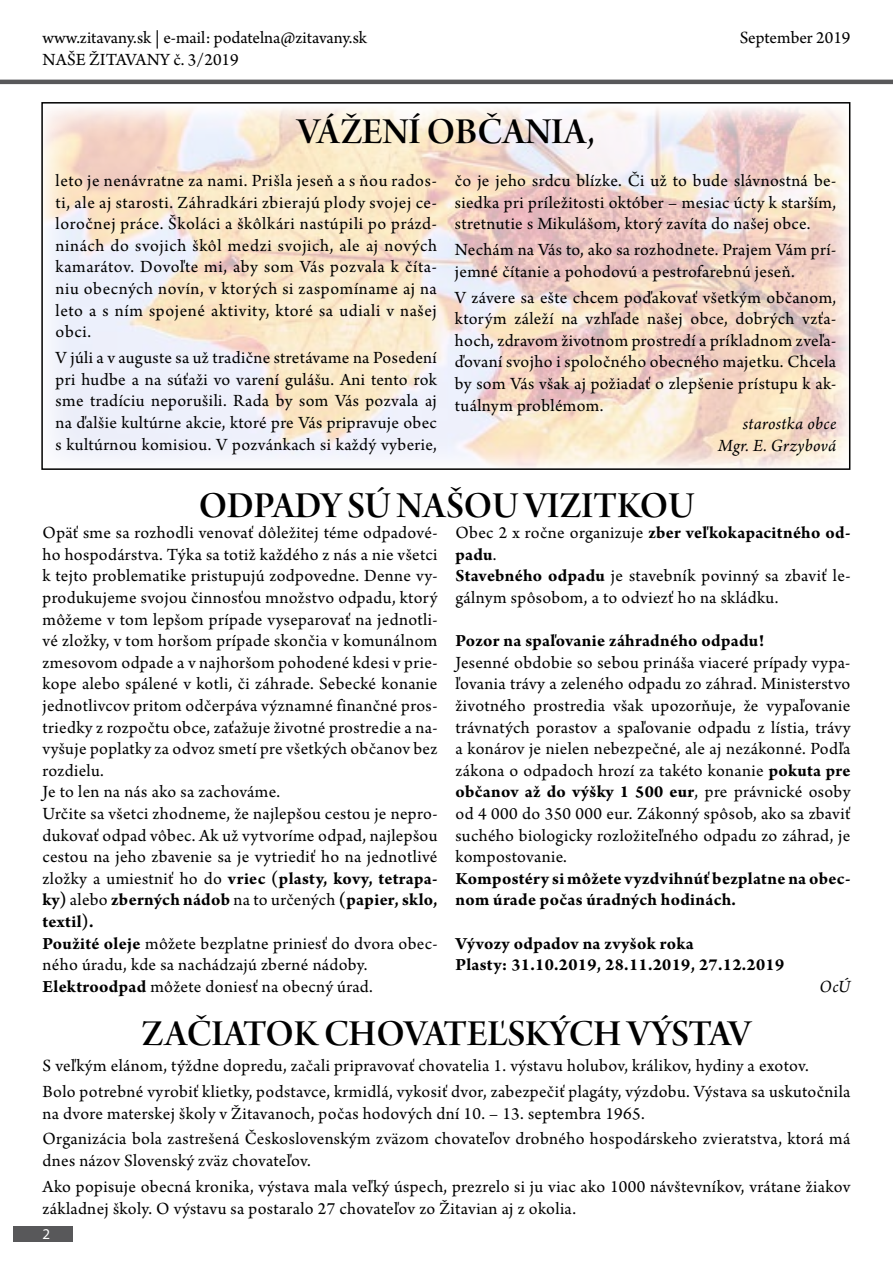
<style>
.page{position:relative;width:893px;height:1263px;background:#fff}
.page>*{position:absolute;margin:0;border:0;box-sizing:border-box;transform-origin:0 0}
.t1{font:39px "Arno Pro Smbd Display";color:#000}
.t2{font:18px/21.6px "Arno Pro";letter-spacing:.02em;color:#000}
.t3{font:700 18px/21.6px "Arno Pro";letter-spacing:.015em;color:#000}
.t4{font:18px "Arno Pro";letter-spacing:-.005em;color:#000}
.t5{font:18px "Arno Pro";color:#000}
.t6{font:italic 18px/21.6px "Arno Pro";letter-spacing:.015em;color:#000;text-align:right}
.t7{font:15px "Myriad Pro";color:#fff}
.s1{font-weight:700}
</style>
<div class="page">
<hr style="left:0;top:80px;width:893px;height:4px;background:#58585a">
<div style="left:13px;top:1226px;width:59px;height:16px;background:#58585a"></div>
<img style="left:44px;top:108px;width:803px;height:359px">
<div style="left:41px;top:102px;width:809px;height:368px;border:2px solid #000"></div>
<p class="t4" style="left:43px;top:27px;width:326px">www.zitavany.sk | e-mail: podatelna@zitavany.sk</p>
<p class="t5" style="left:740px;top:27px;width:112px">September 2019</p>
<p class="t5" style="left:43px;top:49px;width:198px">NAŠE ŽITAVANY č. 3/2019</p>
<h1 class="t1" style="left:297px;top:110px;width:299px">VÁŽENÍ OBČANIA,</h1>
<p class="t2" style="left:56px;top:171px;width:383px;text-align:justify">leto je nenávratne za nami. Prišla jeseň a s ňou rados&shy;ti, ale aj starosti. Záhradkári zbierajú plody svojej ce&shy;loročnej práce. Školáci a škôlkári nastúpili po prázd&shy;ninách do svojich škôl medzi svojich, ale aj nových kamarátov. Dovoľte mi, aby som Vás pozvala k číta&shy;niu obecných novín, v ktorých si zaspomíname aj na leto a s ním spojené aktivity, ktoré sa udiali v našej obci.</p>
<p class="t2" style="left:56px;top:348px;width:383px;text-align:justify">V júli a v auguste sa už tradične stretávame na Posedení pri hudbe a na súťaži vo varení gulášu. Ani tento rok sme tradíciu neporušili. Rada by som Vás pozvala aj na ďalšie kultúrne akcie, ktoré pre Vás pripravuje obec s kultúrnou komisiou. V pozvánkach si každý vyberie,</p>
<p class="t2" style="left:455px;top:171px;width:383px;text-align:justify">čo je jeho srdcu blízke. Či už to bude slávnostná be&shy;siedka pri príležitosti október – mesiac úcty k starším, stretnutie s Mikulášom, ktorý zavíta do našej obce.</p>
<p class="t2" style="left:455px;top:240px;width:383px">Nechám na Vás to, ako sa rozhodnete. Prajem Vám prí&shy;jemné čítanie a pohodovú a pestrofarebnú jeseň.</p>
<p class="t2" style="left:455px;top:287px;width:383px;text-align:justify">V závere sa ešte chcem poďakovať všetkým občanom, ktorým záleží na vzhľade našej obce, dobrých vzťa&shy;hoch, zdravom životnom prostredí a príkladnom zveľa&shy;ďovaní svojho i spoločného obecného majetku. Chcela by som Vás však aj požiadať o zlepšenie prístupu k ak&shy;tuálnym problémom.</p>
<p class="t6" style="left:718px;top:414px;width:120px">starostka obce<br>Mgr. E. Grzybová</p>
<h1 class="t1" style="left:199px;top:483px;width:497px">ODPADY SÚ NAŠOU VIZITKOU</h1>
<p class="t2" style="left:43px;top:523px;width:396px">Opäť sme sa rozhodli venovať dôležitej téme odpadové&shy;ho hospodárstva. Týka sa totiž každého z nás a nie všetci k tejto problematike pristupujú zodpovedne. Denne vy&shy;produkujeme svojou činnosťou množstvo odpadu, ktorý môžeme v tom lepšom prípade vyseparovať na jednotli&shy;vé zložky, v tom horšom prípade skončia v komunálnom zmesovom odpade a v najhoršom pohodené kdesi v prie&shy;kope alebo spálené v kotli, či záhrade. Sebecké konanie jednotlivcov pritom odčerpáva významné finančné pros&shy;triedky z rozpočtu obce, zaťažuje životné prostredie a na&shy;vyšuje poplatky za odvoz smetí pre všetkých občanov bez rozdielu.<br>Je to len na nás ako sa zachováme.<br>Určite sa všetci zhodneme, že najlepšou cestou je nepro&shy;dukovať odpad vôbec. Ak už vytvoríme odpad, najlepšou cestou na jeho zbavenie sa je vytriediť ho na jednotlivé zložky a umiestniť ho do <span class="s1">vriec (plasty, kovy, tetrapa&shy;ky)</span> alebo <span class="s1">zberných nádob</span> na to určených <span class="s1">(papier, sklo, textil).<br>Použité oleje</span> môžete bezplatne priniesť do dvora obec&shy;ného úradu, kde sa nachádzajú zberné nádoby.<br><span class="s1">Elektroodpad</span> môžete doniesť na obecný úrad.</p>
<p class="t2" style="left:455px;top:523px;width:396px">Obec 2 x ročne organizuje <span class="s1">zber veľkokapacitného od&shy;padu</span>.<br><span class="s1">Stavebného odpadu</span> je stavebník povinný sa zbaviť le&shy;gálnym spôsobom, a to odviezť ho na skládku.</p>
<p class="t3" style="left:455px;top:631px;width:310px">Pozor na spaľovanie záhradného odpadu!</p>
<p class="t2" style="left:455px;top:652px;width:396px;text-align:justify">Jesenné obdobie so sebou prináša viaceré prípady vypa&shy;ľovania trávy a zeleného odpadu zo záhrad. Ministerstvo životného prostredia však upozorňuje, že vypaľovanie trávnatých porastov a spaľovanie odpadu z lístia, trávy a konárov je nielen nebezpečné, ale aj nezákonné. Podľa zákona o odpadoch hrozí za takéto konanie <span class="s1">pokuta pre občanov až do výšky 1 500 eur</span>, pre právnické osoby od 4 000 do 350 000 eur. Zákonný spôsob, ako sa zbaviť suchého biologicky rozložiteľného odpadu zo záhrad, je kompostovanie.</p>
<p class="t3" style="left:455px;top:868px;width:396px">Kompostéry si môžete vyzdvihnúť bezplatne na obec&shy;nom úrade počas úradných hodinách.</p>
<p class="t3" style="left:455px;top:933px;width:330px">Vývozy odpadov na zvyšok roka<br>Plasty: 31.10.2019, 28.11.2019, 27.12.2019</p>
<p class="t6" style="left:820px;top:976px;width:32px">OcÚ</p>
<h1 class="t1" style="left:142px;top:1012px;width:610px">ZAČIATOK CHOVATEĽSKÝCH VÝSTAV</h1>
<p class="t2" style="left:43px;top:1054px;width:809px;line-height:25.8px">S veľkým elánom, týždne dopredu, začali pripravovať chovatelia 1. výstavu holubov, králikov, hydiny a exotov.<br>Bolo potrebné vyrobiť klietky, podstavce, krmidlá, vykosiť dvor, zabezpečiť plagáty, výzdobu. Výstava sa uskutočnila</p>
<p class="t2" style="left:43px;top:1101px;width:809px;line-height:25.8px">na dvore materskej školy v Žitavanoch, počas hodových dní 10. – 13. septembra 1965.<br>Organizácia bola zastrešená Československým zväzom chovateľov drobného hospodárskeho zvieratstva, ktorá má</p>
<p class="t2" style="left:43px;top:1149px;width:809px;line-height:25.8px">dnes názov Slovenský zväz chovateľov.<br>Ako popisuje obecná kronika, výstava mala veľký úspech, prezrelo si ju viac ako 1000 návštevníkov, vrátane žiakov</p>
<p class="t2" style="left:43px;top:1198px;width:535px">základnej školy. O výstavu sa postaralo 27 chovateľov zo Žitavian aj z okolia.</p>
<p class="t7" style="left:43px;top:1225px;width:9px">2</p>
</div>
